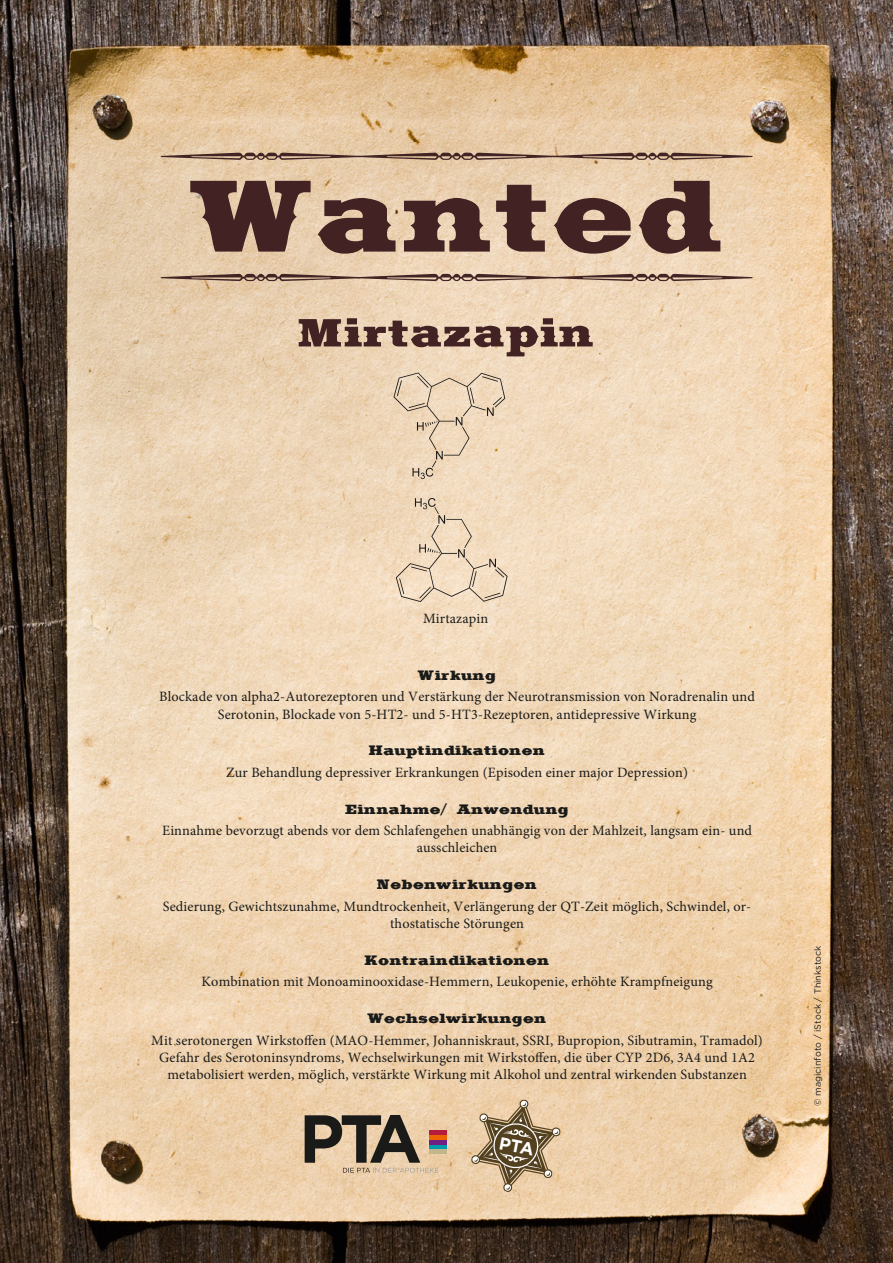
<style>
.page{position:relative;width:893px;height:1263px;background:#fff}
.page>*{position:absolute;margin:0;border:0;box-sizing:border-box;transform-origin:0 0}
.t1{font:900 52.65px "Saddlebag";color:#422222}
.t2{font:900 18px "Saddlebag";color:#1a1a18}
.t3{font:14.25px/17.2px "Minion Pro";letter-spacing:.01em;color:#1a1a18;text-align:center}
.t4{font:9px "Gotham";color:#1a1a18}
</style>
<div class="page">
<img style="left:0;top:0;width:893px;height:1263px">
<svg style="left:190px;top:181px;width:530px;height:73px;background:#927566"></svg>
<svg style="left:161px;top:274px;width:592px;height:7px;background:#957a6b"></svg>
<svg style="left:161px;top:153px;width:592px;height:7px;background:#947766"></svg>
<hr style="left:429px;top:1131px;width:17px;height:4px;background:#b61c3e">
<div style="left:429px;top:1135px;width:17px;height:5px;background:#ec6502"></div>
<hr style="left:429px;top:1140px;width:17px;height:4px;background:#6f2082">
<hr style="left:429px;top:1145px;width:17px;height:4px;background:#009bac">
<hr style="left:429px;top:1150px;width:17px;height:4px;background:#c1b68c">
<svg style="left:305px;top:1115px;width:134px;height:58px;background:#9a8772"></svg>
<img style="left:388px;top:368px;width:125px;height:236px">
<svg style="left:471px;top:1099px;width:90px;height:93px;background:#b8a07f"></svg>
<h1 class="t1" style="left:298px;top:304px;width:299px">Mirtazapin</h1>
<p class="t3" style="left:423px;top:610px;width:67px">Mirtazapin</p>
<p class="t2" style="left:418px;top:665px;width:80px">Wirkung</p>
<p class="t3" style="left:159px;top:688px;width:597px">Blockade von alpha2-Autorezeptoren und Verstärkung der Neurotransmission von Noradrenalin und<br>Serotonin, Blockade von 5-HT2- und 5-HT3-Rezeptoren, antidepressive Wirkung</p>
<p class="t2" style="left:369px;top:741px;width:178px">Hauptindikationen</p>
<p class="t3" style="left:226px;top:764px;width:463px">Zur Behandlung depressiver Erkrankungen (Episoden einer major Depression)</p>
<p class="t2" style="left:345px;top:799px;width:226px">Einnahme/ Anwendung</p>
<p class="t3" style="left:162px;top:822px;width:591px">Einnahme bevorzugt abends vor dem Schlafengehen unabhängig von der Mahlzeit, langsam ein- und ausschleichen</p>
<p class="t2" style="left:377px;top:875px;width:162px">Nebenwirkungen</p>
<p class="t3" style="left:163px;top:898px;width:590px">Sedierung, Gewichtszunahme, Mundtrockenheit, Verlängerung der QT-Zeit möglich, Schwindel, or&shy;thostatische Störungen</p>
<p class="t2" style="left:365px;top:950px;width:187px">Kontraindikationen</p>
<p class="t3" style="left:202px;top:973px;width:513px">Kombination mit Monoaminooxidase-Hemmern, Leukopenie, erhöhte Krampfneigung</p>
<p class="t2" style="left:367px;top:1008px;width:181px">Wechselwirkungen</p>
<p class="t3" style="left:151px;top:1031px;width:613px">Mit serotonergen Wirkstoffen (MAO-Hemmer, Johanniskraut, SSRI, Bupropion, Sibutramin, Tramadol)<br>Gefahr des Serotoninsyndroms, Wechselwirkungen mit Wirkstoffen, die über CYP 2D6, 3A4 und 1A2 metabolisiert werden, möglich, verstärkte Wirkung mit Alkohol und zentral wirkenden Substanzen</p>
<p class="t4" style="left:812px;top:1106px;width:162px;rotate:-90deg">© magicinfoto / iStock / Thinkstock</p>
</div>
